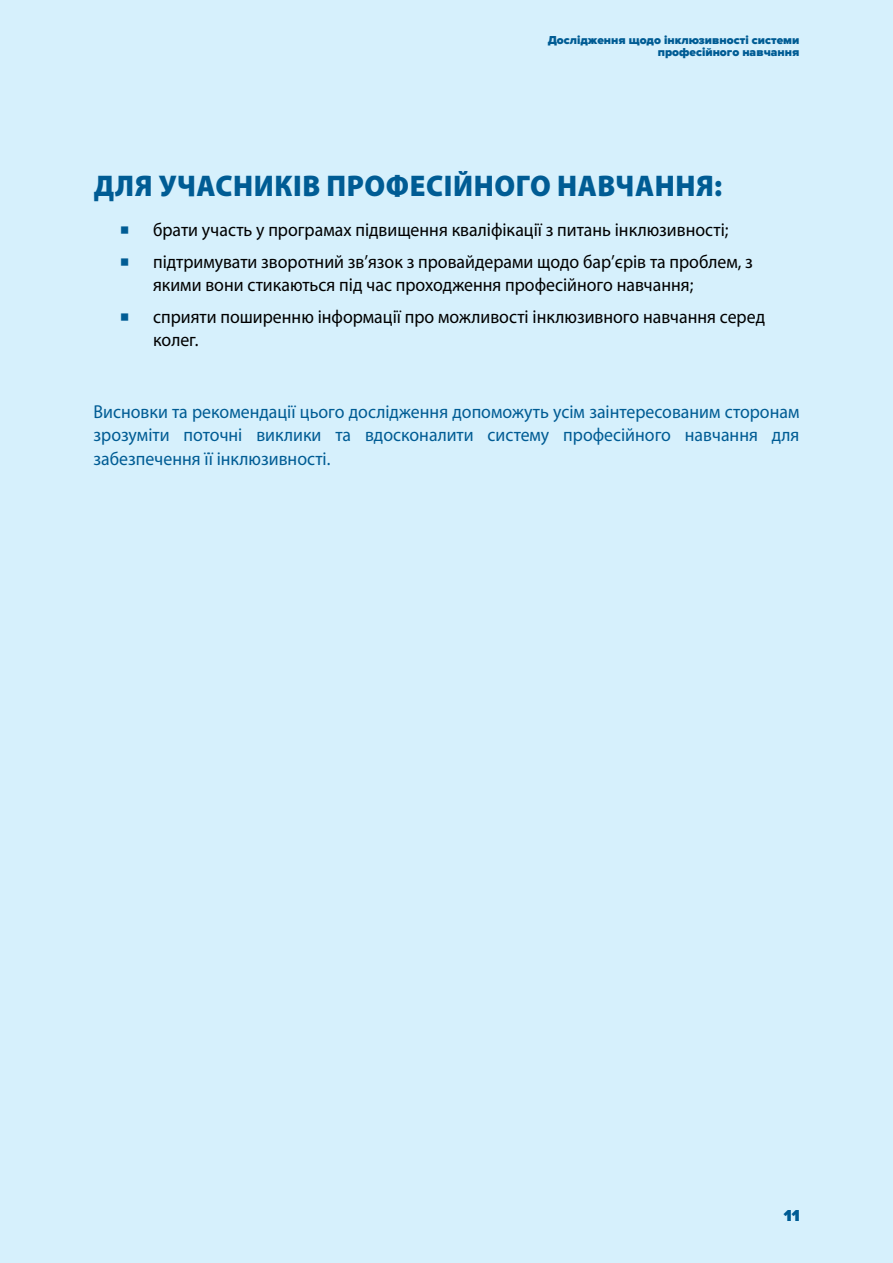
<style>
.page{position:relative;width:893px;height:1263px;background:#d6f0fc}
.page>*{position:absolute;margin:0;border:0;box-sizing:border-box;transform-origin:0 0}
.Title2{font:900 30px "Myriad Pro";letter-spacing:.02em;color:#005c94;scale:.95 1}
.t1{font:18.75px/23.2px "Myriad Pro";color:#000;scale:.95 1}
.Text{font:18.75px/23.2px "Myriad Pro";color:#005c94;text-align:justify;scale:.95 1}
.t2{font:900 16.5px "Proxima Nova";color:#005c94}
.t3{font:900 12px/12px "Proxima Nova";color:#005c94;text-align:right}
</style>
<div class="page">
<p class="t3" style="left:548px;top:35px;width:253px">Дослідження щодо інклюзивності системи професійного навчання</p>
<h2 class="Title2" style="left:94px;top:169px;width:663px">ДЛЯ УЧАСНИКІВ ПРОФЕСІЙНОГО НАВЧАННЯ:</h2>
<p class="t1" style="left:153px;top:218px;width:607px">брати участь у програмах підвищення кваліфікації з питань інклюзивності;</p>
<p class="t1" style="left:153px;top:250px;width:633px">підтримувати зворотний зв’язок з провайдерами щодо бар’єрів та проблем, з якими вони стикаються під час проходження професійного навчання;</p>
<p class="t1" style="left:153px;top:305px;width:646px">сприяти поширенню інформації про можливості інклюзивного навчання серед колег.</p>
<p class="Text" style="left:94px;top:400px;width:745px">Висновки та рекомендації цього дослідження допоможуть усім заінтересованим сторонам зрозуміти поточні виклики та вдосконалити систему професійного навчання для забезпечення її інклюзивності.</p>
<p class="t2" style="left:784px;top:1206px;width:17px">11</p>
</div>
